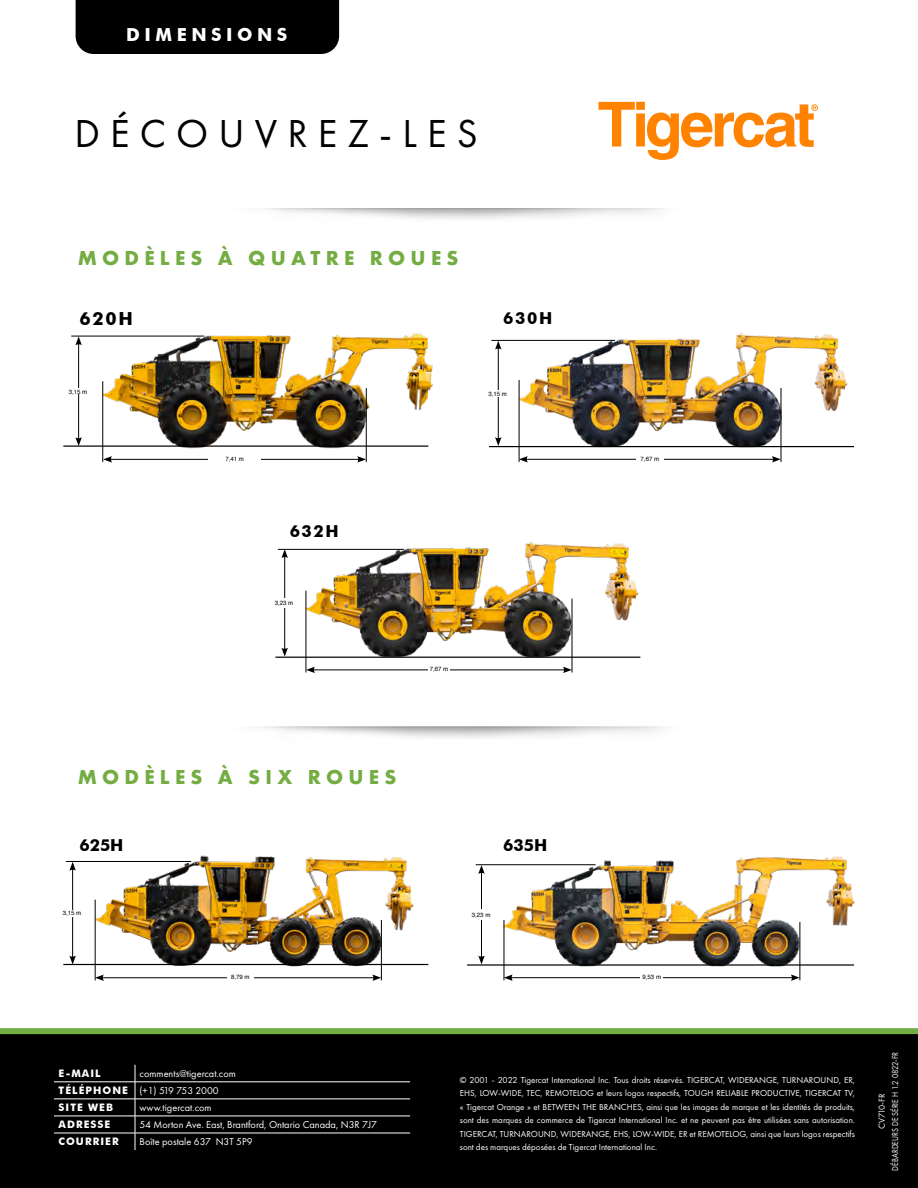
<style>
.page{position:relative;width:918px;height:1188px;background:#fff}
.page>*{position:absolute;margin:0;border:0;box-sizing:border-box;transform-origin:0 0}
.t1{font:40.5px "Futura PT";letter-spacing:.25em;color:#000}
.t2{font:700 21px "Futura PT";letter-spacing:.25em;color:#74ad43}
.t3{font:700 18px "Futura BT";letter-spacing:.25em;color:#fff}
.t4{font:700 18px "Futura BT";color:#000}
.t5{font:700 16.5px "Futura BT";letter-spacing:.05em;color:#000}
.t6{font:10.35px/17.1px "Futura PT";color:#fff}
.t7{font:700 10.35px "Futura BT";letter-spacing:.1em;color:#fff}
.t8{font:9px/13.5px "Futura PT";color:#fff;text-align:center}
.t9{font:6.15px "Helvetica";color:#000}
.s1{font-family:"Futura BT";font-weight:700}
</style>
<div class="page">
<img style="left:497px;top:856px;width:358px;height:125px">
<img style="left:92px;top:855px;width:337px;height:126px">
<img style="left:298px;top:541px;width:343px;height:132px">
<img style="left:511px;top:332px;width:343px;height:130px">
<img style="left:104px;top:333px;width:329px;height:126px">
<div style="left:0;top:1030px;width:918px;height:158px;background:#000"></div>
<hr style="left:54px;top:1082px;width:81px;height:1px;background:#fff">
<hr style="left:135px;top:1082px;width:275px;height:1px;background:#fff">
<hr style="left:54px;top:1099px;width:81px;height:1px;background:#fff">
<hr style="left:135px;top:1099px;width:275px;height:1px;background:#fff">
<hr style="left:54px;top:1116px;width:81px;height:1px;background:#fff">
<hr style="left:135px;top:1116px;width:275px;height:1px;background:#fff">
<hr style="left:54px;top:1133px;width:81px;height:1px;background:#fff">
<hr style="left:135px;top:1133px;width:275px;height:1px;background:#fff">
<svg style="left:135px;top:1065px;width:1px;height:85px"></svg>
<div style="left:0;top:1028px;width:918px;height:6px;background:#74ad43"></div>
<hr style="left:95px;top:900px;width:1px;height:80px;background:#000">
<hr style="left:102px;top:381px;width:1px;height:81px;background:#000">
<hr style="left:504px;top:920px;width:1px;height:60px;background:#000">
<hr style="left:519px;top:380px;width:1px;height:82px;background:#000">
<hr style="left:306px;top:591px;width:1px;height:82px;background:#000">
<hr style="left:381px;top:920px;width:1px;height:60px;background:#000">
<hr style="left:366px;top:388px;width:1px;height:74px;background:#000">
<hr style="left:800px;top:922px;width:1px;height:58px;background:#000">
<hr style="left:781px;top:388px;width:1px;height:74px;background:#000">
<hr style="left:572px;top:599px;width:1px;height:74px;background:#000">
<hr style="left:63px;top:964px;width:365px;height:1px;background:#000">
<hr style="left:63px;top:445px;width:365px;height:2px;background:#000">
<hr style="left:467px;top:964px;width:387px;height:2px;background:#000">
<hr style="left:489px;top:446px;width:365px;height:1px;background:#000">
<hr style="left:275px;top:657px;width:365px;height:1px;background:#000">
<hr style="left:101px;top:978px;width:274px;height:1px;background:#000">
<svg style="left:95px;top:975px;width:9px;height:6px"></svg>
<svg style="left:372px;top:975px;width:9px;height:6px"></svg>
<hr style="left:110px;top:459px;width:250px;height:1px;background:#000">
<svg style="left:103px;top:456px;width:9px;height:7px"></svg>
<svg style="left:357px;top:456px;width:9px;height:7px"></svg>
<hr style="left:510px;top:977px;width:283px;height:1px;background:#000">
<svg style="left:504px;top:974px;width:9px;height:7px"></svg>
<svg style="left:791px;top:974px;width:9px;height:7px"></svg>
<hr style="left:525px;top:459px;width:249px;height:1px;background:#000">
<svg style="left:519px;top:456px;width:9px;height:7px"></svg>
<svg style="left:772px;top:456px;width:9px;height:7px"></svg>
<hr style="left:313px;top:670px;width:252px;height:1px;background:#000">
<svg style="left:306px;top:667px;width:9px;height:6px"></svg>
<svg style="left:563px;top:667px;width:9px;height:6px"></svg>
<div style="left:227px;top:975px;width:27px;height:6px;background:#fff"></div>
<div style="left:208px;top:456px;width:53px;height:6px;background:#fff"></div>
<div style="left:640px;top:974px;width:23px;height:7px;background:#fff"></div>
<div style="left:636px;top:456px;width:28px;height:6px;background:#fff"></div>
<div style="left:428px;top:666px;width:22px;height:7px;background:#fff"></div>
<hr style="left:72px;top:868px;width:1px;height:90px;background:#000">
<svg style="left:69px;top:956px;width:7px;height:8px"></svg>
<svg style="left:69px;top:862px;width:7px;height:9px"></svg>
<hr style="left:78px;top:343px;width:1px;height:97px;background:#000">
<svg style="left:75px;top:437px;width:7px;height:9px"></svg>
<svg style="left:75px;top:337px;width:7px;height:8px"></svg>
<hr style="left:481px;top:872px;width:1px;height:86px;background:#000">
<svg style="left:478px;top:956px;width:7px;height:8px"></svg>
<svg style="left:478px;top:865px;width:7px;height:9px"></svg>
<hr style="left:498px;top:347px;width:1px;height:93px;background:#000">
<svg style="left:495px;top:437px;width:7px;height:9px"></svg>
<svg style="left:495px;top:341px;width:7px;height:9px"></svg>
<hr style="left:284px;top:556px;width:1px;height:94px;background:#000">
<svg style="left:281px;top:648px;width:7px;height:9px"></svg>
<svg style="left:281px;top:550px;width:7px;height:8px"></svg>
<div style="left:62px;top:910px;width:20px;height:7px;background:#fff"></div>
<div style="left:64px;top:388px;width:28px;height:6px;background:#fff"></div>
<div style="left:469px;top:909px;width:24px;height:11px;background:#fff"></div>
<div style="left:486px;top:390px;width:23px;height:7px;background:#fff"></div>
<div style="left:271px;top:598px;width:26px;height:10px;background:#fff"></div>
<hr style="left:66px;top:861px;width:125px;height:1px;background:#000">
<hr style="left:71px;top:336px;width:133px;height:1px;background:#000">
<hr style="left:476px;top:864px;width:120px;height:1px;background:#000">
<hr style="left:491px;top:340px;width:124px;height:1px;background:#000">
<hr style="left:278px;top:549px;width:126px;height:1px;background:#000">
<div style="left:76px;top:0;width:263px;height:54px;background:#000"></div>
<svg style="left:598px;top:102px;width:220px;height:58px"></svg>
<h3 class="t3" style="left:126px;top:23px;width:163px">DIMENSIONS</h3>
<h1 class="t1" style="left:75px;top:109px;width:405px">DÉCOUVREZ-LES</h1>
<h2 class="t2" style="left:78px;top:245px;width:382px">MODÈLES À QUATRE ROUES</h2>
<h3 class="t4" style="left:79px;top:307px;width:55px">620H</h3>
<p class="t9" style="left:69px;top:387px;width:20px">3,15 m</p>
<p class="t9" style="left:225px;top:454px;width:20px">7,41 m</p>
<h3 class="t5" style="left:290px;top:521px;width:51px">632H</h3>
<p class="t9" style="left:275px;top:598px;width:20px">3,23 m</p>
<p class="t9" style="left:430px;top:664px;width:20px">7,67 m</p>
<h3 class="t5" style="left:503px;top:308px;width:51px">630H</h3>
<p class="t9" style="left:488px;top:389px;width:20px">3,15 m</p>
<p class="t9" style="left:641px;top:454px;width:20px">7,67 m</p>
<h2 class="t2" style="left:78px;top:763px;width:320px">MODÈLES À SIX ROUES</h2>
<h3 class="t5" style="left:79px;top:835px;width:46px">625H</h3>
<p class="t9" style="left:63px;top:909px;width:20px">3,15 m</p>
<p class="t9" style="left:231px;top:972px;width:20px">8,79 m</p>
<p class="t7" style="left:59px;top:1067px;width:44px">E-MAIL</p>
<p class="t6" style="left:59px;top:1065px;width:179px;text-indent:81px">comments@tigercat.com<br><span class="s1">TÉLÉPHONE</span> (+1) 519 753 2000</p>
<p class="t7" style="left:59px;top:1101px;width:56px">SITE WEB</p>
<p class="t6" style="left:140px;top:1099px;width:74px">www.tigercat.com</p>
<p class="t7" style="left:59px;top:1118px;width:53px">ADRESSE</p>
<p class="t6" style="left:140px;top:1116px;width:239px">54 Morton Ave. East, Brantford, Ontario Canada, N3R 7J7</p>
<p class="t7" style="left:59px;top:1135px;width:62px">COURRIER</p>
<p class="t6" style="left:140px;top:1133px;width:115px">Boîte postale 637 N3T 5P9</p>
<h3 class="t5" style="left:503px;top:835px;width:46px">635H</h3>
<p class="t9" style="left:472px;top:910px;width:20px">3,23 m</p>
<p class="t9" style="left:642px;top:972px;width:20px">9,53 m</p>
<p class="t8" style="left:460px;top:1073px;width:397px;text-align:justify">© 2001 - 2022 Tigercat International Inc. Tous droits réservés. TIGERCAT, WIDERANGE, TURNAROUND, ER, EHS, LOW-WIDE, TEC, REMOTELOG et leurs logos respectifs, TOUGH RELIABLE PRODUCTIVE, TIGERCAT TV, « Tigercat Orange » et BETWEEN THE BRANCHES, ainsi que les images de marque et les identités de produits, sont des marques de commerce de Tigercat International Inc. et ne peuvent pas être utilisées sans autorisation.<br>TIGERCAT, TURNAROUND, WIDERANGE, EHS, LOW-WIDE, ER et REMOTELOG, ainsi que leurs logos respectifs sont des marques déposées de Tigercat International Inc.</p>
<p class="t8" style="left:875px;top:1171px;width:120px;rotate:-90deg">CV710-FR<br>DÉBARDEURS DE SÉRIE H 1.2 0822-FR</p>
</div>
